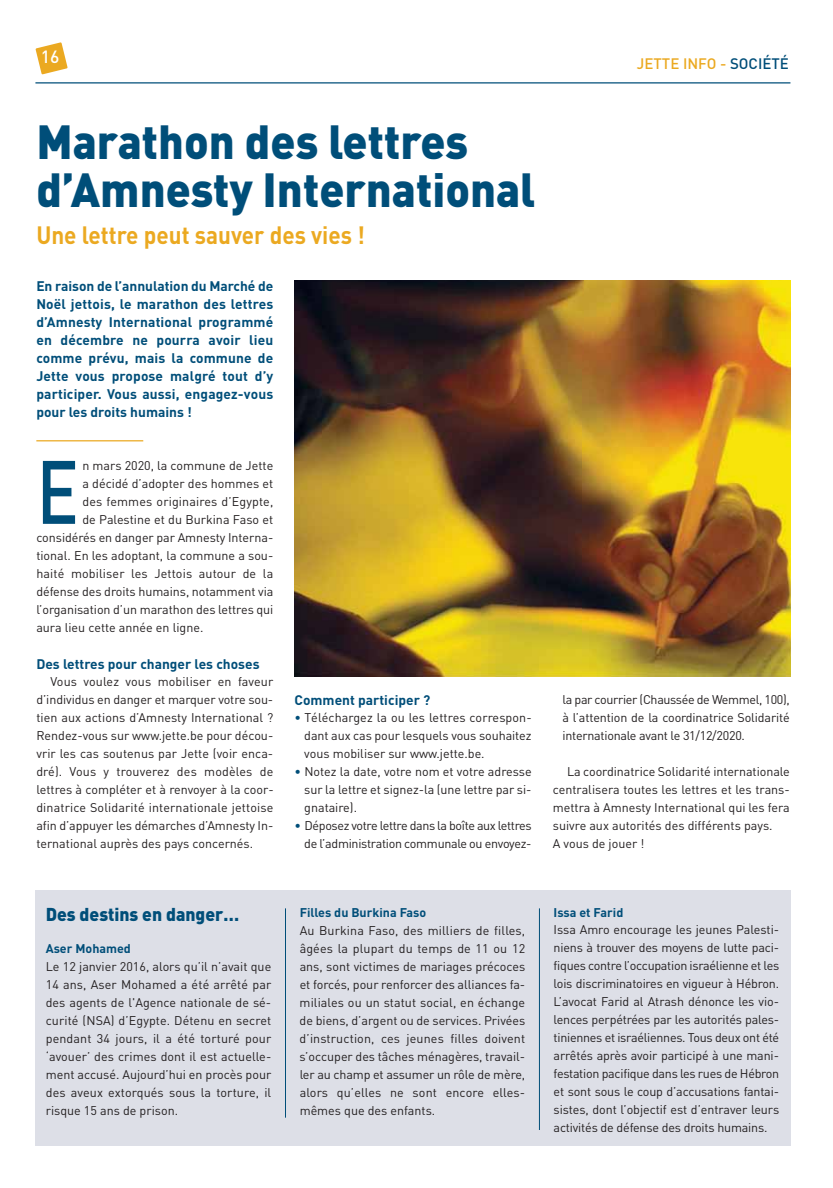
<style>
.page{position:relative;width:833px;height:1188px;background:#fff}
.page>*{position:absolute;margin:0;border:0;box-sizing:border-box;transform-origin:0 0}
.t1{font:500 88.38px "DIN";color:#004e79;scale:.8 1}
.t2{font:900 47.25px/47.5px "DIN";color:#004e79;scale:.95 1}
.t3{font:700 24.75px "DIN";color:#eba921;scale:.91 1}
.t4{font:900 18.38px "DIN";color:#004e79;scale:.95 1}
.t5{font:500 17.5px "DIN";color:#fff}
.t6{font:500 15px "DIN";color:#eba921}
.t7{font:700 13.75px/18px "DIN";color:#004e79;text-align:justify}
.t8{font:12.5px/18px "DIN";letter-spacing:-.005em;color:#231f20;text-align:justify}
.t9{font:12.5px/18px "DIN";letter-spacing:-.03em;color:#231f20;text-align:right}
.t10{font:700 12.5px "DIN";color:#004e79}
.s1{color:#004e79}
</style>
<div class="page">
<svg style="left:36px;top:42px;width:31px;height:32px"></svg>
<hr style="left:35px;top:82px;width:755px;height:1px;background:#004e79">
<hr style="left:36px;top:440px;width:107px;height:1px;background:#eba921">
<div style="left:35px;top:889px;width:755px;height:255px;background:#dddfe7"></div>
<img style="left:294px;top:280px;width:496px;height:396px">
<hr style="left:285px;top:908px;width:1px;height:209px;background:#004e79">
<hr style="left:539px;top:908px;width:1px;height:221px;background:#004e79">
<h3 class="t5" style="left:41px;top:50px;width:20px">16</h3>
<p class="t6" style="left:637px;top:58px;width:153px">JETTE INFO - <span class="s1">SOCIÉTÉ</span></p>
<h2 class="t2" style="left:36px;top:121px;width:527px">Marathon des lettres d’Amnesty International</h2>
<h3 class="t3" style="left:36px;top:226px;width:363px">Une lettre peut sauver des vies !</h3>
<p class="t7" style="left:36px;top:278px;width:238px">En raison de l’annulation du Marché de Noël jettois, le marathon des lettres d’Amnesty International programmé en décembre ne pourra avoir lieu comme prévu, mais la commune de Jette vous propose malgré tout d’y participer. Vous aussi, engagez-vous pour les droits humains !</p>
<h1 class="t1" style="left:36px;top:459px;width:55px">E</h1>
<p class="t8" style="left:82px;top:457px;width:192px">n mars 2020, la commune de Jette</p>
<p class="t8" style="left:82px;top:475px;width:192px">a décidé d’adopter des hommes et</p>
<p class="t8" style="left:82px;top:493px;width:192px">des femmes originaires d’Egypte,</p>
<p class="t8" style="left:82px;top:511px;width:192px">de Palestine et du Burkina Faso et</p>
<p class="t8" style="left:36px;top:529px;width:238px">considérés en danger par Amnesty Interna-</p>
<p class="t8" style="left:36px;top:547px;width:238px">tional. En les adoptant, la commune a sou-</p>
<p class="t8" style="left:36px;top:565px;width:238px">haité mobiliser les Jettois autour de la</p>
<p class="t8" style="left:36px;top:583px;width:238px">défense des droits humains, notamment via</p>
<p class="t8" style="left:36px;top:601px;width:238px">l’organisation d’un marathon des lettres qui</p>
<p class="t8" style="left:36px;top:619px;width:168px">aura lieu cette année en ligne.</p>
<p class="t7" style="left:36px;top:656px;width:225px">Des lettres pour changer les choses</p>
<p class="t8" style="left:36px;top:673px;width:239px;text-indent:14px">Vous voulez vous mobiliser en faveur d’individus en danger et marquer votre sou&shy;tien aux actions d’Amnesty International ?<br>Rendez-vous sur www.jette.be pour décou&shy;vrir les cas soutenus par Jette (voir enca&shy;dré). Vous y trouverez des modèles de lettres à compléter et à renvoyer à la coor&shy;dinatrice Solidarité internationale jettoise afin d’appuyer les démarches d’Amnesty In&shy;ternational auprès des pays concernés.</p>
<p class="t7" style="left:294px;top:692px;width:137px">Comment participer ?</p>
<p class="t8" style="left:304px;top:709px;width:229px;text-indent:-10px"><span class="s1">•</span> Téléchargez la ou les lettres correspon&shy;dant aux cas pour lesquels vous souhaitez vous mobiliser sur www.jette.be.</p>
<p class="t8" style="left:304px;top:763px;width:229px;text-indent:-10px"><span class="s1">•</span> Notez la date, votre nom et votre adresse sur la lettre et signez-la (une lettre par si&shy;gnataire).</p>
<p class="t9" style="left:294px;top:817px;width:238px"><span class="s1">•</span> Déposez votre lettre dans la boîte aux lettres de l’administration communale ou envoyez-</p>
<p class="t8" style="left:562px;top:691px;width:229px">la par courrier (Chaussée de Wemmel, 100), à l’attention de la coordinatrice Solidarité internationale avant le 31/12/2020.</p>
<p class="t8" style="left:553px;top:763px;width:238px;text-align:left;text-indent:14px">La coordinatrice Solidarité internationale centralisera toutes les lettres et les trans&shy;mettra à Amnesty International qui les fera suivre aux autorités des différents pays.<br>A vous de jouer !</p>
<h3 class="t4" style="left:46px;top:907px;width:205px">Des destins en danger…</h3>
<p class="t10" style="left:46px;top:943px;width:87px">Aser Mohamed</p>
<p class="t8" style="left:46px;top:958px;width:227px">Le 12 janvier 2016, alors qu’il n’avait que 14 ans, Aser Mohamed a été arrêté par des agents de l'Agence nationale de sé&shy;curité (NSA) d’Egypte. Détenu en secret pendant 34 jours, il a été torturé pour ‘avouer’ des crimes dont il est actuelle&shy;ment accusé. Aujourd’hui en procès pour des aveux extorqués sous la torture, il risque 15 ans de prison.</p>
<p class="t10" style="left:300px;top:907px;width:128px">Filles du Burkina Faso</p>
<p class="t8" style="left:300px;top:922px;width:227px">Au Burkina Faso, des milliers de filles, âgées la plupart du temps de 11 ou 12 ans, sont victimes de mariages précoces et forcés, pour renforcer des alliances fa&shy;miliales ou un statut social, en échange de biens, d’argent ou de services. Privées d’instruction, ces jeunes filles doivent s’occuper des tâches ménagères, travail&shy;ler au champ et assumer un rôle de mère, alors qu’elles ne sont encore elles&shy;mêmes que des enfants.</p>
<p class="t10" style="left:553px;top:907px;width:71px">Issa et Farid</p>
<p class="t8" style="left:553px;top:921px;width:227px">Issa Amro encourage les jeunes Palesti&shy;niens à trouver des moyens de lutte paci&shy;fiques contre l’occupation israélienne et les lois discriminatoires en vigueur à Hébron.<br>L’avocat Farid al Atrash dénonce les vio&shy;lences perpétrées par les autorités pales&shy;tiniennes et israéliennes. Tous deux ont été arrêtés après avoir participé à une mani&shy;festation pacifique dans les rues de Hébron et sont sous le coup d’accusations fantai&shy;sistes, dont l’objectif est d’entraver leurs activités de défense des droits humains.</p>
</div>
